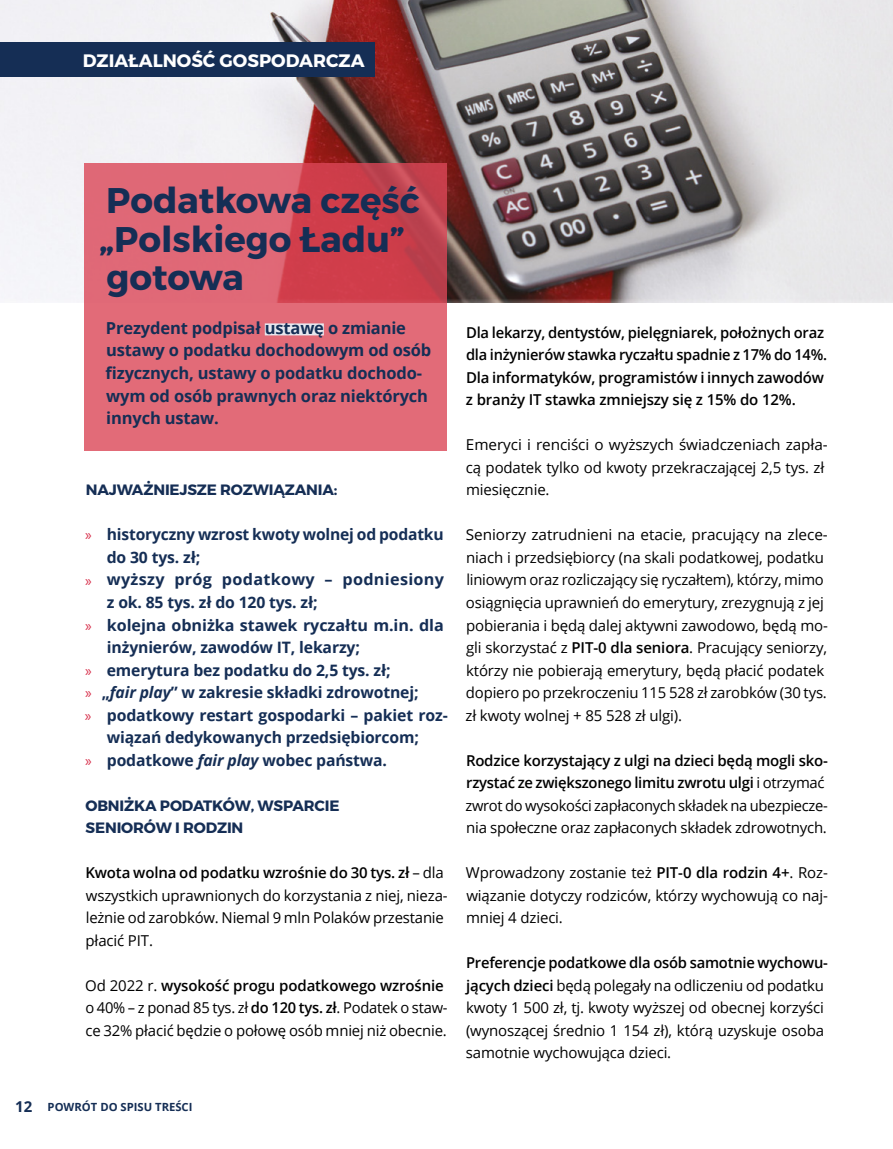
<style>
.page{position:relative;width:893px;height:1149px;background:#fff}
.page>*{position:absolute;margin:0;border:0;box-sizing:border-box;transform-origin:0 0}
.t1{font:35.7px/38.4px "Trueno Bd";color:#152e55}
.t2{font:18px "Trueno Bd";color:#fff}
.t3{font:700 16.5px/22.5px "Open Sans";letter-spacing:-.01em;color:#152e55}
.t4{font:700 15.75px "Open Sans";letter-spacing:-.01em;color:#152e55}
.t5{font:700 15.75px "Open Sans";letter-spacing:.02em;color:#152e55}
.t6{font:15px/22.5px "Open Sans";letter-spacing:-.01em;color:#000}
.t7{font:600 15px/22.5px "Open Sans";letter-spacing:-.015em;color:#000}
.t8{font:15px/22.5px "Trueno Bd";letter-spacing:-.01em;color:#152e55}
.t9{font:700 11.25px "Open Sans";color:#152e55}
.s1{font-family:"Myriad Pro";font-weight:400;color:#d72d49}
.s2{font-style:italic}
.s3{font-weight:600}
.s4{font-size:15px}
</style>
<div class="page">
<img style="left:0;top:0;width:893px;height:302px">
<div style="left:0;top:42px;width:374px;height:34px;background:#152e55"></div>
<svg style="left:84px;top:163px;width:362px;height:287px;background:#dc606e"></svg>
<div style="left:265px;top:323px;width:59px;height:12px;background:#e8e8ef"></div>
<p class="t2" style="left:83px;top:49px;width:283px">DZIAŁALNOŚĆ GOSPODARCZA</p>
<h1 class="t1" style="left:99px;top:182px;width:322px">Podatkowa część „Polskiego Ładu” gotowa</h1>
<p class="t3" style="left:106px;top:316px;width:327px">Prezydent podpisał ustawę o zmianie ustawy o podatku dochodowym od osób fizycznych, ustawy o podatku dochodo&shy;wym od osób prawnych oraz niektórych innych ustaw.</p>
<p class="t8" style="left:86px;top:479px;width:253px">NAJWAŻNIEJSZE ROZWIĄZANIA:</p>
<p class="t4" style="left:85px;top:523px;width:360px"><span class="s1">»</span> historyczny wzrost kwoty wolnej od podatku</p>
<p class="t4" style="left:107px;top:546px;width:95px">do 30 tys. zł;</p>
<p class="t5" style="left:85px;top:568px;width:361px"><span class="s1">»</span> wyższy próg podatkowy – podniesiony</p>
<p class="t4" style="left:107px;top:591px;width:212px">z ok. 85 tys. zł do 120 tys. zł;</p>
<p class="t4" style="left:85px;top:613px;width:360px"><span class="s1">»</span> kolejna obniżka stawek ryczałtu m.in. dla</p>
<p class="t4" style="left:107px;top:636px;width:254px">inżynierów, zawodów IT, lekarzy;</p>
<p class="t4" style="left:85px;top:658px;width:307px"><span class="s1">»</span> emerytura bez podatku do 2,5 tys. zł;</p>
<p class="t4" style="left:85px;top:681px;width:335px"><span class="s1">»</span> „<span class="s2">fair play</span>” w zakresie składki zdrowotnej;</p>
<p class="t4" style="left:85px;top:703px;width:364px"><span class="s1">»</span> podatkowy restart gospodarki – pakiet roz-</p>
<p class="t4" style="left:107px;top:726px;width:314px">wiązań dedykowanych przedsiębiorcom;</p>
<p class="t4" style="left:85px;top:748px;width:304px"><span class="s1">»</span> podatkowe <span class="s2">fair play</span> wobec państwa.</p>
<p class="t8" style="left:85px;top:794px;width:255px">OBNIŻKA PODATKÓW, WSPARCIE<br>SENIORÓW I RODZIN</p>
<p class="t6" style="left:85px;top:860px;width:364px"><span class="s3">Kwota wolna od podatku wzrośnie do 30 tys. zł</span> – dla wszystkich uprawnionych do korzystania z niej, nieza&shy;leżnie od zarobków. Niemal 9 mln Polaków przestanie płacić PIT.</p>
<p class="t6" style="left:85px;top:973px;width:364px">Od 2022 r. <span class="s3">wysokość progu podatkowego wzrośnie </span>o 40% – z ponad 85 tys. zł <span class="s3">do 120 tys. zł</span>. Podatek o staw&shy;ce 32% płacić będzie o połowę osób mniej niż obecnie.</p>
<p class="t9" style="left:15px;top:1098px;width:179px"><span class="s4">12</span> POWRÓT DO SPISU TREŚCI</p>
<p class="t7" style="left:466px;top:320px;width:363px">Dla lekarzy, dentystów, pielęgniarek, położnych oraz dla inżynierów stawka ryczałtu spadnie z 17% do 14%.<br>Dla informatyków, programistów i innych zawodów z branży IT stawka zmniejszy się z 15% do 12%.</p>
<p class="t6" style="left:466px;top:433px;width:363px">Emeryci i renciści o wyższych świadczeniach zapła&shy;cą podatek tylko od kwoty przekraczającej 2,5 tys. zł miesięcznie.</p>
<p class="t6" style="left:466px;top:523px;width:364px">Seniorzy zatrudnieni na etacie, pracujący na zlece&shy;niach i przedsiębiorcy (na skali podatkowej, podatku liniowym oraz rozliczający się ryczałtem), którzy, mimo osiągnięcia uprawnień do emerytury, zrezygnują z jej pobierania i będą dalej aktywni zawodowo, będą mo&shy;gli skorzystać z <span class="s3">PIT-0 dla seniora</span>. Pracujący seniorzy, którzy nie pobierają emerytury, będą płacić podatek dopiero po przekroczeniu 115 528 zł zarobków (30 tys. zł kwoty wolnej + 85 528 zł ulgi).</p>
<p class="t6" style="left:466px;top:748px;width:364px"><span class="s3">Rodzice korzystający z ulgi na dzieci będą mogli sko&shy;rzystać ze zwiększonego limitu zwrotu ulgi</span> i otrzymać zwrot do wysokości zapłaconych składek na ubezpiecze&shy;nia społeczne oraz zapłaconych składek zdrowotnych.</p>
<p class="t6" style="left:466px;top:860px;width:363px;text-align:justify">Wprowadzony zostanie też <span class="s3">PIT-0 dla rodzin 4+</span>. Roz&shy;wiązanie dotyczy rodziców, którzy wychowują co naj&shy;mniej 4 dzieci.</p>
<p class="t6" style="left:466px;top:950px;width:363px"><span class="s3">Preferencje podatkowe dla osób samotnie wychowu&shy;jących dzieci</span> będą polegały na odliczeniu od podatku kwoty 1 500 zł, tj. kwoty wyższej od obecnej korzyści (wynoszącej średnio 1 154 zł), którą uzyskuje osoba samotnie wychowująca dzieci.</p>
</div>
